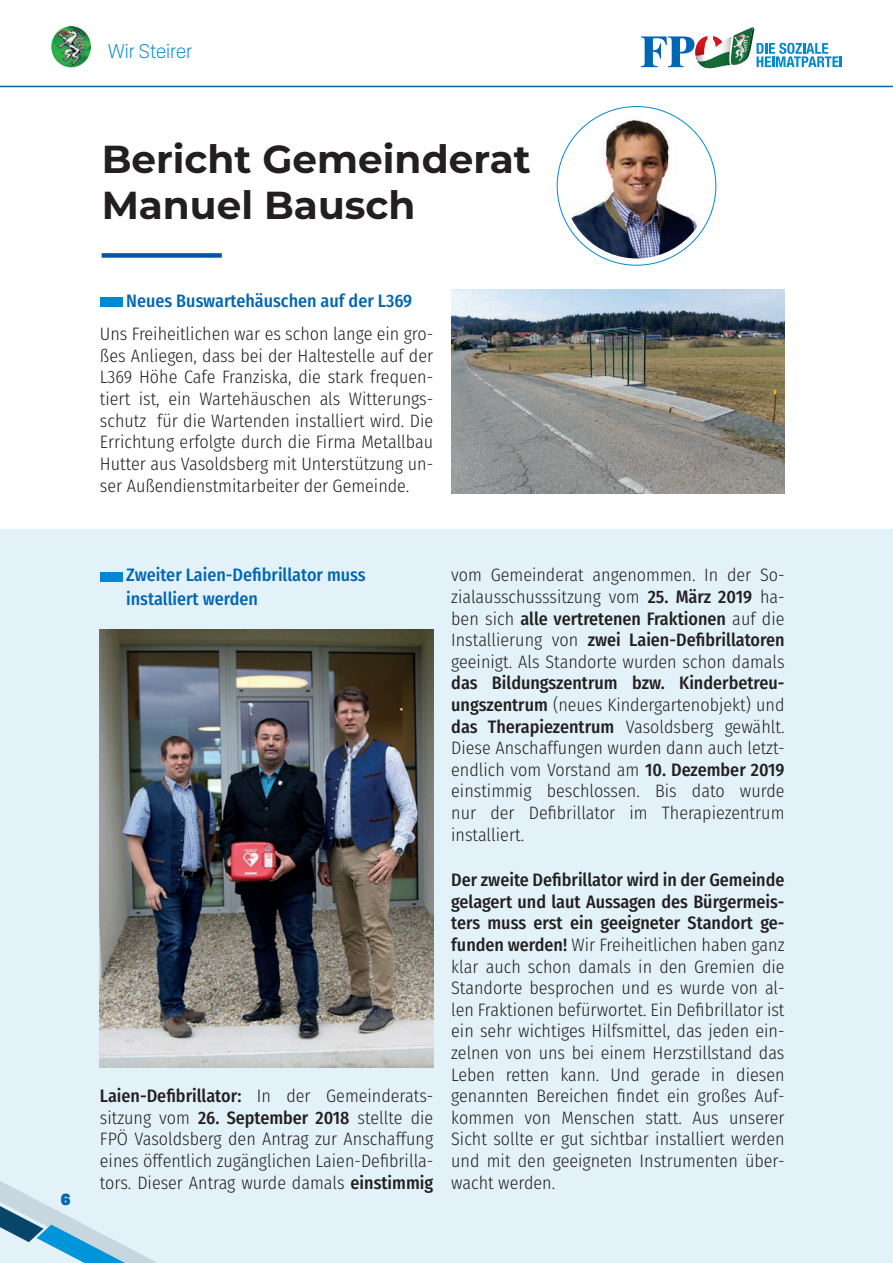
<style>
.page{position:relative;width:893px;height:1263px;background:#fff}
.page>*{position:absolute;margin:0;border:0;box-sizing:border-box;transform-origin:0 0}
.t1{font:700 39px "Montserrat";color:#231f20}
.t2{font:300 21px "Konkret Grotesk Pro";color:#0089cf}
.t3{font:300 18px/21.6px "Fira Sans Condensed";color:#231f20;text-align:justify}
.t4{font:500 18px/24px "Fira Sans Condensed";color:#0166b3}
.t5{font:800 18px "Konkret Grotesk Pro";color:#0166b3}
.s1{font-weight:500}
</style>
<div class="page">
<hr style="left:892px;top:87px;width:1px;height:366px;background:#0089cf">
<div style="left:0;top:529px;width:893px;height:734px;background:#e3f2f9"></div>
<img style="left:51px;top:27px;width:40px;height:40px">
<svg style="left:640px;top:27px;width:202px;height:42px"></svg>
<hr style="left:0;top:86px;width:893px;height:1px;background:#0166b3">
<svg style="left:0;top:1181px;width:157px;height:82px"></svg>
<div style="left:102px;top:253px;width:120px;height:5px;background:#0053a6"></div>
<img style="left:563px;top:112px;width:147px;height:146px;border-radius:73px">
<div style="left:100px;top:297px;width:22px;height:10px;background:#0089cf"></div>
<div style="left:100px;top:572px;width:22px;height:9px;background:#0089cf"></div>
<img style="left:451px;top:290px;width:333px;height:203px">
<img style="left:100px;top:629px;width:333px;height:438px">
<p class="t2" style="left:108px;top:36px;width:86px">Wir Steirer</p>
<p class="t1" style="left:102px;top:131px;width:431px">Bericht Gemeinderat</p>
<p class="t1" style="left:102px;top:177px;width:315px">Manuel Bausch</p>
<p class="t4" style="left:126px;top:287px;width:288px">Neues Buswartehäuschen auf der L369</p>
<p class="t3" style="left:100px;top:323px;width:335px">Uns Freiheitlichen war es schon lange ein gro&shy;ßes Anliegen, dass bei der Haltestelle auf der L369 Höhe Cafe Franziska, die stark frequen&shy;tiert ist, ein Wartehäuschen als Witterungs&shy;schutz für die Wartenden installiert wird. Die Errichtung erfolgte durch die Firma Metallbau Hutter aus Vasoldsberg mit Unterstützung un&shy;ser Außendienstmitarbeiter der Gemeinde.</p>
<p class="t5" style="left:61px;top:1185px;width:11px">6</p>
<p class="t4" style="left:126px;top:562px;width:241px">Zweiter Laien-Defibrillator muss installiert werden</p>
<p class="t3" style="left:100px;top:1085px;width:335px"><span class="s1">Laien-Defibrillator:</span> In der Gemeinderats&shy;sitzung vom <span class="s1">26. September 2018</span> stellte die FPÖ Vasoldsberg den Antrag zur Anschaffung eines öffentlich zugänglichen Laien-Defibrilla&shy;tors. Dieser Antrag wurde damals <span class="s1">einstimmig</span></p>
<p class="t3" style="left:451px;top:564px;width:335px">vom Gemeinderat angenommen. In der So&shy;zialausschusssitzung vom <span class="s1">25. März 2019</span> ha&shy;ben sich <span class="s1">alle vertretenen Fraktionen</span> auf die Installierung von <span class="s1">zwei Laien-Defibrillatoren </span>geeinigt. Als Standorte wurden schon damals <span class="s1">das Bildungszentrum bzw. Kinderbetreu&shy;ungszentrum</span> (neues Kindergartenobjekt) und <span class="s1">das Therapiezentrum</span> Vasoldsberg gewählt.<br>Diese Anschaffungen wurden dann auch letzt&shy;endlich vom Vorstand am <span class="s1">10. Dezember 2019 </span>einstimmig beschlossen. Bis dato wurde nur der Defibrillator im Therapiezentrum installiert.</p>
<p class="t3" style="left:451px;top:869px;width:335px"><span class="s1">Der zweite Defibrillator wird in der Gemeinde gelagert und laut Aussagen des Bürgermeis&shy;ters muss erst ein geeigneter Standort ge&shy;funden werden!</span> Wir Freiheitlichen haben ganz klar auch schon damals in den Gremien die Standorte besprochen und es wurde von al&shy;len Fraktionen befürwortet. Ein Defibrillator ist ein sehr wichtiges Hilfsmittel, das jeden ein&shy;zelnen von uns bei einem Herzstillstand das Leben retten kann. Und gerade in diesen genannten Bereichen findet ein großes Auf&shy;kommen von Menschen statt. Aus unserer Sicht sollte er gut sichtbar installiert werden und mit den geeigneten Instrumenten über&shy;wacht werden.</p>
</div>
